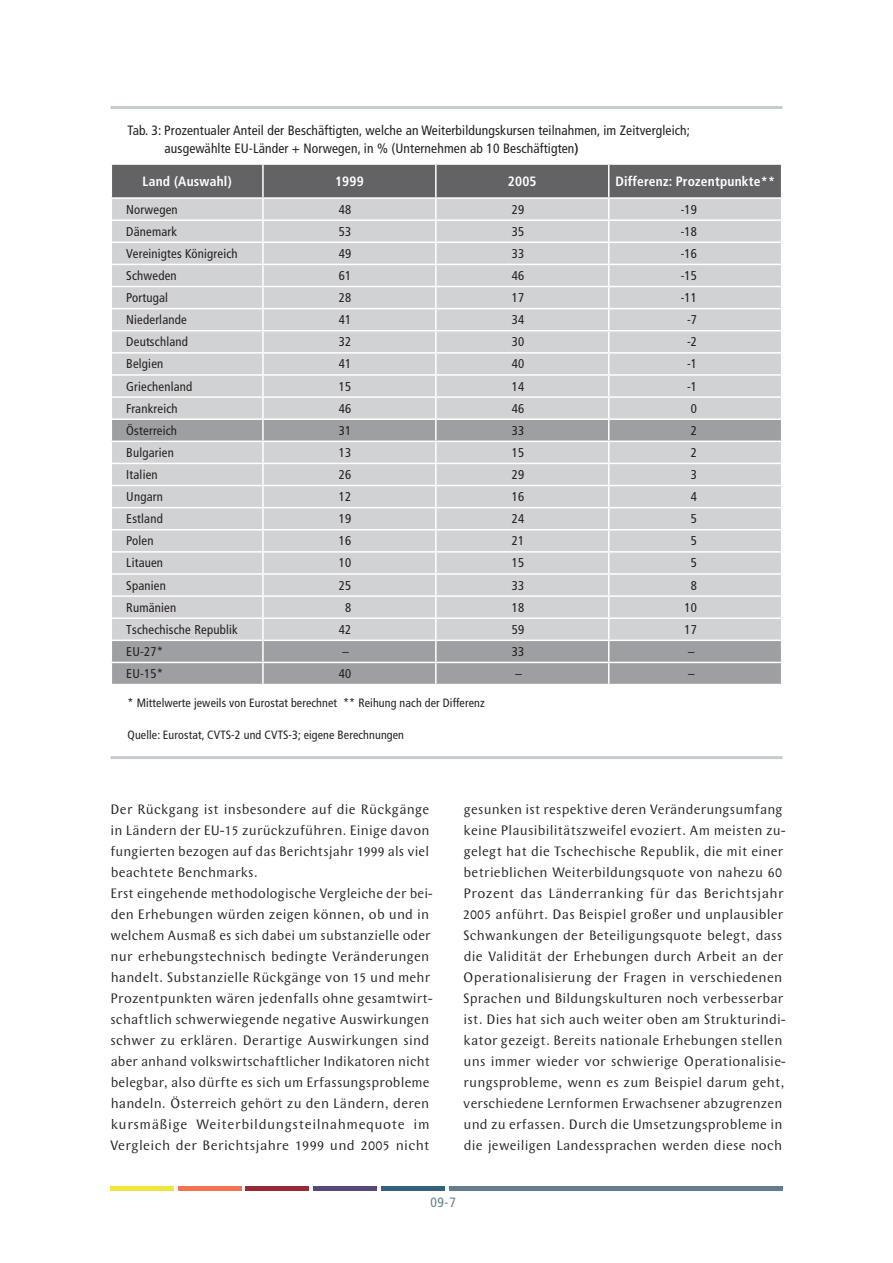
<style>
.page{position:relative;width:893px;height:1263px;background:#fff}
.page>*{position:absolute;margin:0;border:0;box-sizing:border-box;transform-origin:0 0}
.txt{font:14.25px/21px "Wunderlich";letter-spacing:.015em;color:#231f20}
.Bsp_Ü{font:condensed 13.5px/18px "Frutiger LT Std";letter-spacing:.01em;color:#231f20}
.txt-2{font:700 condensed 13.5px "Frutiger LT Std";letter-spacing:.015em;color:#fff}
.t1{font:condensed 13.5px "Frutiger LT Std";color:#617d8f}
.txt-3{font:condensed 12.75px "Frutiger LT Std";letter-spacing:.015em;color:#231f20}
.Quelle{font:condensed 12px "Frutiger LT Std";letter-spacing:.01em;color:#231f20}
.s1{font-weight:700}
</style>
<div class="page">
<div style="left:111px;top:1186px;width:63px;height:5px;background:#f0e53d"></div>
<div style="left:178px;top:1186px;width:64px;height:5px;background:#f3744f"></div>
<div style="left:246px;top:1186px;width:63px;height:5px;background:#972a36"></div>
<div style="left:313px;top:1186px;width:64px;height:5px;background:#544979"></div>
<div style="left:381px;top:1186px;width:63px;height:5px;background:#366080"></div>
<div style="left:449px;top:1186px;width:333px;height:5px;background:#617d8f"></div>
<hr style="left:111px;top:106px;width:671px;height:3px;background:#c7ccd3">
<hr style="left:111px;top:756px;width:671px;height:3px;background:#c7ccd3">
<svg style="left:111px;top:164px;width:671px;height:520px;background:#c7c8ca"></svg>
<p class="Bsp_Ü" style="left:165px;top:121px;width:527px;text-indent:-37px">Tab. 3: Prozentualer Anteil der Beschäftigten, welche an Weiterbildungskursen teilnahmen, im Zeitvergleich; ausgewählte EU-Länder + Norwegen, in % (Unternehmen ab 10 Beschäftigten<span class="s1">)</span></p>
<p class="txt-2" style="left:143px;top:173px;width:91px">Land (Auswahl)</p>
<p class="txt-2" style="left:335px;top:173px;width:30px">1999</p>
<p class="txt-2" style="left:508px;top:173px;width:30px">2005</p>
<p class="txt-2" style="left:615px;top:173px;width:161px">Differenz: Prozentpunkte**</p>
<p class="txt-3" style="left:126px;top:202px;width:53px">Norwegen</p>
<p class="txt-3" style="left:339px;top:202px;width:14px">48</p>
<p class="txt-3" style="left:512px;top:202px;width:14px">29</p>
<p class="txt-3" style="left:681px;top:202px;width:18px">-19</p>
<p class="txt-3" style="left:126px;top:224px;width:52px">Dänemark</p>
<p class="txt-3" style="left:339px;top:224px;width:14px">53</p>
<p class="txt-3" style="left:512px;top:224px;width:14px">35</p>
<p class="txt-3" style="left:681px;top:224px;width:18px">-18</p>
<p class="txt-3" style="left:126px;top:246px;width:113px">Vereinigtes Königreich</p>
<p class="txt-3" style="left:339px;top:246px;width:14px">49</p>
<p class="txt-3" style="left:512px;top:246px;width:14px">33</p>
<p class="txt-3" style="left:681px;top:246px;width:18px">-16</p>
<p class="txt-3" style="left:126px;top:268px;width:52px">Schweden</p>
<p class="txt-3" style="left:339px;top:268px;width:14px">61</p>
<p class="txt-3" style="left:512px;top:268px;width:14px">46</p>
<p class="txt-3" style="left:681px;top:268px;width:18px">-15</p>
<p class="txt-3" style="left:126px;top:290px;width:43px">Portugal</p>
<p class="txt-3" style="left:339px;top:290px;width:14px">28</p>
<p class="txt-3" style="left:512px;top:290px;width:14px">17</p>
<p class="txt-3" style="left:681px;top:290px;width:18px">-11</p>
<p class="txt-3" style="left:126px;top:312px;width:62px">Niederlande</p>
<p class="txt-3" style="left:339px;top:312px;width:14px">41</p>
<p class="txt-3" style="left:512px;top:312px;width:14px">34</p>
<p class="txt-3" style="left:687px;top:312px;width:12px">-7</p>
<p class="txt-3" style="left:126px;top:334px;width:63px">Deutschland</p>
<p class="txt-3" style="left:339px;top:334px;width:14px">32</p>
<p class="txt-3" style="left:512px;top:334px;width:14px">30</p>
<p class="txt-3" style="left:687px;top:334px;width:12px">-2</p>
<p class="txt-3" style="left:126px;top:357px;width:39px">Belgien</p>
<p class="txt-3" style="left:339px;top:357px;width:14px">41</p>
<p class="txt-3" style="left:512px;top:357px;width:14px">40</p>
<p class="txt-3" style="left:687px;top:357px;width:12px">-1</p>
<p class="txt-3" style="left:126px;top:379px;width:68px">Griechenland</p>
<p class="txt-3" style="left:339px;top:379px;width:14px">15</p>
<p class="txt-3" style="left:512px;top:379px;width:14px">14</p>
<p class="txt-3" style="left:687px;top:379px;width:12px">-1</p>
<p class="txt-3" style="left:126px;top:401px;width:53px">Frankreich</p>
<p class="txt-3" style="left:339px;top:401px;width:14px">46</p>
<p class="txt-3" style="left:512px;top:401px;width:14px">46</p>
<p class="txt-3" style="left:691px;top:401px;width:8px">0</p>
<p class="txt-3" style="left:126px;top:423px;width:52px">Österreich</p>
<p class="txt-3" style="left:339px;top:423px;width:14px">31</p>
<p class="txt-3" style="left:512px;top:423px;width:14px">33</p>
<p class="txt-3" style="left:691px;top:423px;width:8px">2</p>
<p class="txt-3" style="left:126px;top:445px;width:49px">Bulgarien</p>
<p class="txt-3" style="left:339px;top:445px;width:14px">13</p>
<p class="txt-3" style="left:512px;top:445px;width:14px">15</p>
<p class="txt-3" style="left:691px;top:445px;width:8px">2</p>
<p class="txt-3" style="left:126px;top:467px;width:33px">Italien</p>
<p class="txt-3" style="left:339px;top:467px;width:14px">26</p>
<p class="txt-3" style="left:512px;top:467px;width:14px">29</p>
<p class="txt-3" style="left:691px;top:467px;width:8px">3</p>
<p class="txt-3" style="left:126px;top:489px;width:38px">Ungarn</p>
<p class="txt-3" style="left:339px;top:489px;width:14px">12</p>
<p class="txt-3" style="left:512px;top:489px;width:14px">16</p>
<p class="txt-3" style="left:691px;top:489px;width:8px">4</p>
<p class="txt-3" style="left:126px;top:511px;width:38px">Estland</p>
<p class="txt-3" style="left:339px;top:511px;width:14px">19</p>
<p class="txt-3" style="left:512px;top:511px;width:14px">24</p>
<p class="txt-3" style="left:691px;top:511px;width:8px">5</p>
<p class="txt-3" style="left:126px;top:533px;width:29px">Polen</p>
<p class="txt-3" style="left:339px;top:533px;width:14px">16</p>
<p class="txt-3" style="left:512px;top:533px;width:14px">21</p>
<p class="txt-3" style="left:691px;top:533px;width:8px">5</p>
<p class="txt-3" style="left:126px;top:556px;width:38px">Litauen</p>
<p class="txt-3" style="left:339px;top:556px;width:14px">10</p>
<p class="txt-3" style="left:512px;top:556px;width:14px">15</p>
<p class="txt-3" style="left:691px;top:556px;width:8px">5</p>
<p class="txt-3" style="left:126px;top:578px;width:41px">Spanien</p>
<p class="txt-3" style="left:339px;top:578px;width:14px">25</p>
<p class="txt-3" style="left:512px;top:578px;width:14px">33</p>
<p class="txt-3" style="left:691px;top:578px;width:8px">8</p>
<p class="txt-3" style="left:126px;top:600px;width:51px">Rumänien</p>
<p class="txt-3" style="left:345px;top:600px;width:8px">8</p>
<p class="txt-3" style="left:512px;top:600px;width:14px">18</p>
<p class="txt-3" style="left:685px;top:600px;width:14px">10</p>
<p class="txt-3" style="left:126px;top:622px;width:113px">Tschechische Republik</p>
<p class="txt-3" style="left:339px;top:622px;width:14px">42</p>
<p class="txt-3" style="left:512px;top:622px;width:14px">59</p>
<p class="txt-3" style="left:685px;top:622px;width:14px">17</p>
<p class="txt-3" style="left:126px;top:644px;width:38px">EU-27*</p>
<p class="txt-3" style="left:342px;top:644px;width:8px">–</p>
<p class="txt-3" style="left:512px;top:644px;width:14px">33</p>
<p class="txt-3" style="left:688px;top:644px;width:8px">–</p>
<p class="txt-3" style="left:126px;top:666px;width:38px">EU-15*</p>
<p class="txt-3" style="left:339px;top:666px;width:14px">40</p>
<p class="txt-3" style="left:515px;top:666px;width:8px">–</p>
<p class="txt-3" style="left:688px;top:666px;width:8px">–</p>
<p class="Quelle" style="left:128px;top:696px;width:359px">* Mittelwerte jeweils von Eurostat berechnet ** Reihung nach der Differenz</p>
<p class="Quelle" style="left:128px;top:728px;width:278px">Quelle: Eurostat, CVTS-2 und CVTS-3; eigene Berechnungen</p>
<p class="txt" style="left:110px;top:799px;width:321px;text-align:justify">Der Rückgang ist insbesondere auf die Rückgänge in Ländern der EU-15 zurückzuführen. Einige davon fungierten bezogen auf das Berichtsjahr 1999 als viel beachtete Benchmarks.</p>
<p class="txt" style="left:110px;top:883px;width:324px">Erst eingehende methodologische Vergleiche der bei&shy;den Erhebungen würden zeigen können, ob und in welchem Ausmaß es sich dabei um substanzielle oder nur erhebungstechnisch bedingte Veränderungen handelt. Substanzielle Rückgänge von 15 und mehr Prozentpunkten wären jedenfalls ohne gesamtwirt&shy;schaftlich schwerwiegende negative Auswirkungen schwer zu erklären. Derartige Auswirkungen sind aber anhand volkswirtschaftlicher Indikatoren nicht belegbar, also dürfte es sich um Erfassungsprobleme handeln. Österreich gehört zu den Ländern, deren kursmäßige Weiterbildungsteilnahmequote im Vergleich der Berichtsjahre 1999 und 2005 nicht</p>
<p class="txt" style="left:463px;top:799px;width:324px">gesunken ist respektive deren Veränderungsumfang keine Plausibilitätszweifel evoziert. Am meisten zu&shy;gelegt hat die Tschechische Republik, die mit einer betrieblichen Weiterbildungsquote von nahezu 60<br>Prozent das Länderranking für das Berichtsjahr 2005 anführt. Das Beispiel großer und unplausibler Schwankungen der Beteiligungsquote belegt, dass die Validität der Erhebungen durch Arbeit an der Operationalisierung der Fragen in verschiedenen Sprachen und Bildungskulturen noch verbesserbar ist. Dies hat sich auch weiter oben am Strukturindi&shy;kator gezeigt. Bereits nationale Erhebungen stellen uns immer wieder vor schwierige Operationalisie&shy;rungsprobleme, wenn es zum Beispiel darum geht, verschiedene Lernformen Erwachsener abzugrenzen und zu erfassen. Durch die Umsetzungsprobleme in die jeweiligen Landessprachen werden diese noch</p>
<p class="t1" style="left:430px;top:1195px;width:27px">09-7</p>
</div>
